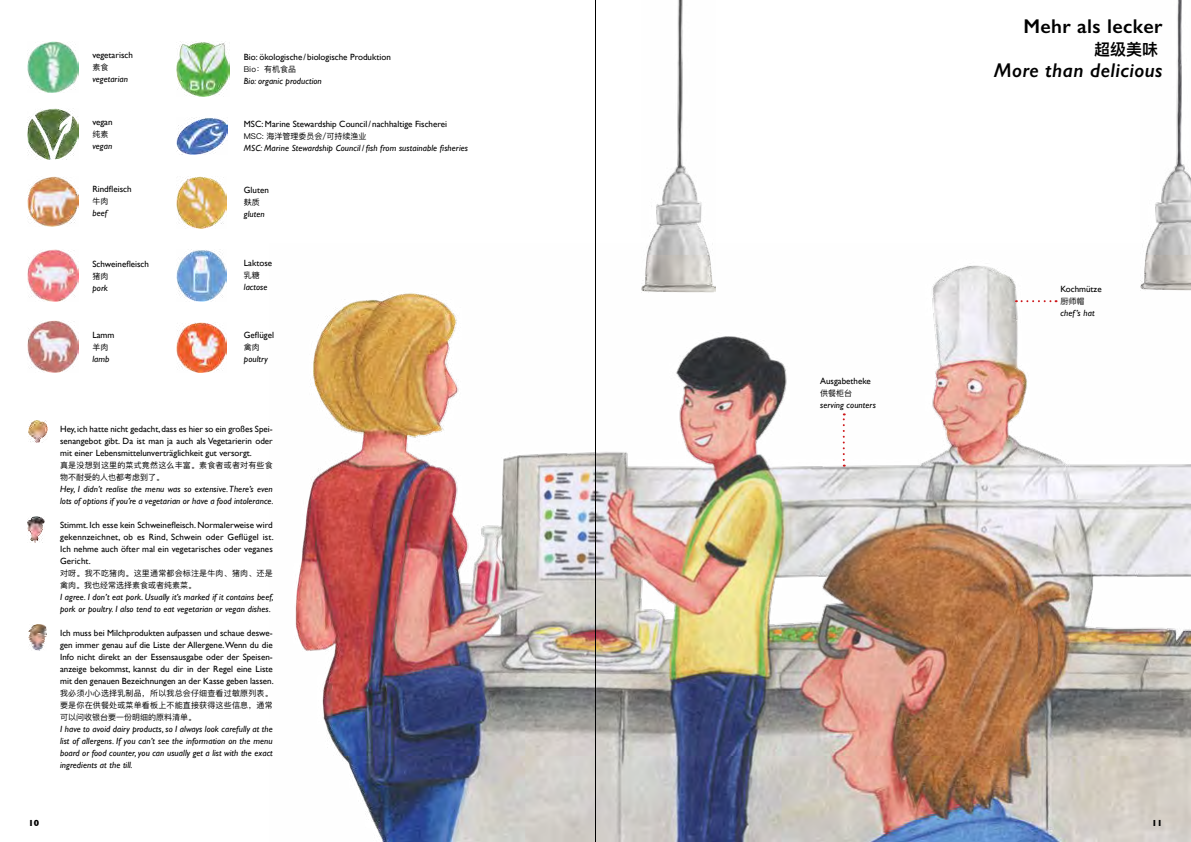
<style>
.page{position:relative;width:1191px;height:842px;background:#fff}
.page>*{position:absolute;margin:0;border:0;box-sizing:border-box;transform-origin:0 0}
.t1{font:italic 600 20px "Gill Sans";letter-spacing:.02em;color:#000}
.t2{font:600 20px "Gill Sans";letter-spacing:.02em;color:#000}
.t3{font:600 16px "Ping Fang SC";color:#000}
.t4{font:9px/12px "Gill Sans";color:#000;text-align:justify}
.t5{font:italic 9px/12px "Gill Sans";letter-spacing:.01em;color:#000}
.t6{font:700 9px "Gill Sans";color:#000}
.t7{font:8px/12px "Ping Fang SC";color:#000;text-align:justify}
.t8{font:8px/12px "Ping Fang SC";letter-spacing:.025em;color:#000}
.s1{color:#fff}
</style>
<div class="page">
<img style="left:295px;top:265px;width:896px;height:577px">
<img style="left:641px;top:0;width:74px;height:292px">
<img style="left:1140px;top:0;width:51px;height:291px">
<img style="left:176px;top:42px;width:53px;height:54px">
<img style="left:176px;top:322px;width:51px;height:50px">
<img style="left:176px;top:176px;width:51px;height:52px">
<img style="left:176px;top:249px;width:50px;height:52px">
<img style="left:176px;top:117px;width:51px;height:38px">
<img style="left:28px;top:176px;width:51px;height:50px">
<img style="left:28px;top:250px;width:51px;height:51px">
<img style="left:28px;top:108px;width:51px;height:52px">
<img style="left:28px;top:42px;width:50px;height:51px">
<img style="left:28px;top:516px;width:17px;height:26px">
<img style="left:28px;top:624px;width:18px;height:26px">
<img style="left:28px;top:420px;width:20px;height:22px">
<svg style="left:842px;top:413px;width:2px;height:54px"></svg>
<hr style="left:1015px;top:300px;width:41px;height:2px;background:#fff">
<svg style="left:1016px;top:300px;width:40px;height:2px"></svg>
<img style="left:28px;top:321px;width:51px;height:51px">
<hr style="left:595px;top:0;width:1px;height:842px;background:#000">
<p class="t4" style="left:92px;top:49px;width:42px">vegetarisch</p>
<p class="t7" style="left:92px;top:61px;width:17px">素食</p>
<p class="t5" style="left:92px;top:73px;width:37px">vegetarian</p>
<p class="t4" style="left:244px;top:51px;width:148px">Bio: ökologische / biologische Produktion</p>
<p class="t7" style="left:244px;top:63px;width:54px">Bio：有机食品</p>
<p class="t5" style="left:244px;top:75px;width:79px">Bio: organic production</p>
<p class="t4" style="left:92px;top:116px;width:22px">vegan</p>
<p class="t7" style="left:92px;top:128px;width:17px">纯素</p>
<p class="t5" style="left:92px;top:140px;width:21px">vegan</p>
<p class="t4" style="left:244px;top:118px;width:205px">MSC: Marine Stewardship Council/ nachhaltige Fischerei</p>
<p class="t7" style="left:244px;top:130px;width:124px">MSC: 海洋管理委员会/可持续渔业</p>
<p class="t5" style="left:244px;top:142px;width:226px">MSC: Marine Stewardship Council / fish from sustainable fisheries</p>
<p class="t4" style="left:92px;top:183px;width:41px">Rindfleisch</p>
<p class="t7" style="left:92px;top:195px;width:17px">牛肉</p>
<p class="t5" style="left:92px;top:207px;width:16px">beef</p>
<p class="t4" style="left:244px;top:184px;width:26px">Gluten</p>
<p class="t7" style="left:244px;top:196px;width:17px">麸质</p>
<p class="t5" style="left:244px;top:208px;width:22px">gluten</p>
<p class="t4" style="left:92px;top:257px;width:58px">Schweinefleisch</p>
<p class="t7" style="left:92px;top:270px;width:17px">猪肉</p>
<p class="t5" style="left:92px;top:282px;width:17px">pork</p>
<p class="t4" style="left:244px;top:257px;width:30px">Laktose</p>
<p class="t7" style="left:244px;top:269px;width:17px">乳糖</p>
<p class="t5" style="left:244px;top:281px;width:25px">lactose</p>
<p class="t4" style="left:92px;top:329px;width:24px">Lamm</p>
<p class="t7" style="left:92px;top:341px;width:17px">羊肉</p>
<p class="t5" style="left:92px;top:353px;width:19px">lamb</p>
<p class="t4" style="left:244px;top:329px;width:32px">Geflügel</p>
<p class="t7" style="left:244px;top:341px;width:17px">禽肉</p>
<p class="t5" style="left:244px;top:353px;width:25px">poultry</p>
<p class="t4" style="left:60px;top:423px;width:214px">Hey, ich hatte nicht gedacht, dass es hier so ein großes Spei&shy;senangebot gibt. Da ist man ja auch als Vegetarierin oder mit einer Lebensmittelunverträglichkeit gut versorgt.</p>
<p class="t8" style="left:60px;top:459px;width:214px">真是没想到这里的菜式竟然这么丰富。素食者或者对有些食物不耐受的人也都考虑到了。</p>
<p class="t5" style="left:60px;top:483px;width:215px">Hey, I didn’t realise the menu was so extensive. There’s even lots of options if you’re a vegetarian or have a food intolerance.</p>
<p class="t4" style="left:60px;top:519px;width:215px">Stimmt. Ich esse kein Schweinefleisch. Normalerweise wird gekennzeichnet, ob es Rind, Schwein oder Geflügel ist.<br>Ich nehme auch öfter mal ein vegetarisches oder veganes Gericht.</p>
<p class="t8" style="left:60px;top:567px;width:214px">对呀。我不吃猪肉。这里通常都会标注是牛肉、猪肉、还是禽肉。我也经常选择素食或者纯素菜。</p>
<p class="t5" style="left:60px;top:591px;width:215px">I agree. I don’t eat pork. Usually it’s marked if it contains beef, pork or poultry. I also tend to eat vegetarian or vegan dishes.</p>
<p class="t4" style="left:60px;top:627px;width:215px">Ich muss bei Milchprodukten aufpassen und schaue deswe&shy;gen immer genau auf die Liste der Allergene. Wenn du die Info nicht direkt an der Essensausgabe oder der Speisen&shy;anzeige bekommst, kannst du dir in der Regel eine Liste mit den genauen Bezeichnungen an der Kasse geben lassen.</p>
<p class="t7" style="left:60px;top:687px;width:214px">我必须小心选择乳制品，所以我总会仔细查看过敏原列表。要是你在供餐处或菜单看板上不能直接获得这些信息，通常可以问收银台要一份明细的原料清单。</p>
<p class="t5" style="left:60px;top:723px;width:214px;text-align:justify">I have to avoid dairy products, so I always look carefully at the list of allergens. If you can’t see the information on the menu board or food counter, you can usually get a list with the exact ingredients at the till.</p>
<p class="t4" style="left:820px;top:375px;width:52px">Ausgabetheke</p>
<p class="t7" style="left:820px;top:387px;width:33px">供餐柜台</p>
<p class="t5" style="left:820px;top:399px;width:57px">serving counters</p>
<h1 class="t2" style="left:1023px;top:14px;width:141px">Mehr als lecker</h1>
<h2 class="t3" style="left:1094px;top:39px;width:70px">超级美味<span class="s1">.</span></h2>
<h1 class="t1" style="left:993px;top:58px;width:170px">More than delicious</h1>
<p class="t4" style="left:1060px;top:283px;width:43px">Kochmütze</p>
<p class="t7" style="left:1060px;top:295px;width:25px">厨师帽</p>
<p class="t5" style="left:1060px;top:307px;width:36px">chef’s hat</p>
<p class="t6" style="left:28px;top:816px;width:12px">10</p>
<p class="t6" style="left:1151px;top:816px;width:12px">11</p>
</div>
